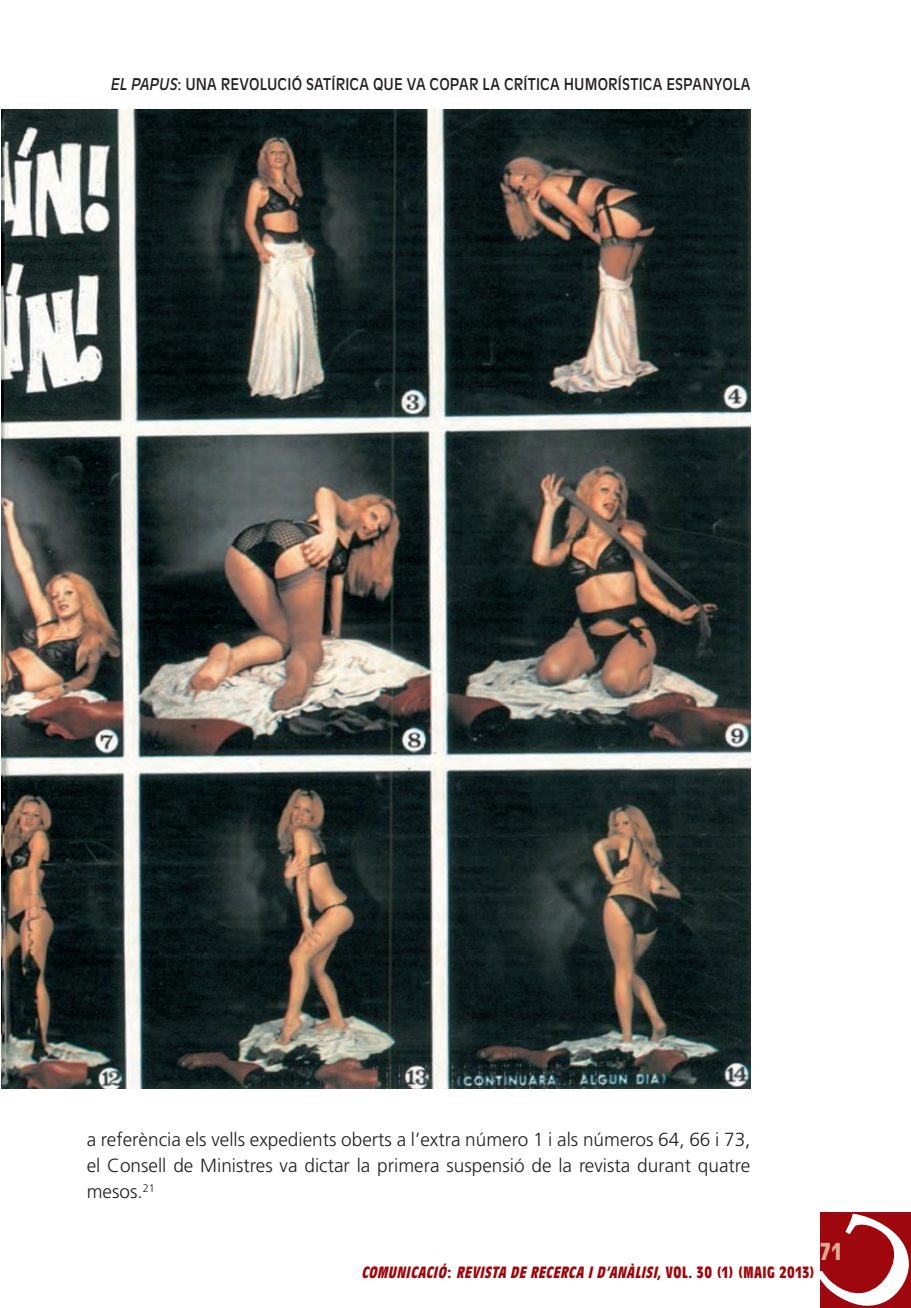
<style>
.page{position:relative;width:911px;height:1308px;background:#fff}
.page>*{position:absolute;margin:0;border:0;box-sizing:border-box;transform-origin:0 0}
.t1{font:700 condensed 24px "Antique Olive";color:#dea995}
.t2{font:300 19px/26px "Frutiger";color:#231f20;text-align:justify}
.t3{font:16px "Antique Olive";letter-spacing:.015em;color:#231f20;scale:.9 1}
.t4{font:italic 700 condensed 16px "Antique Olive";color:#9d070d}
.s1{font-style:italic}
.s2{font-style:normal}
</style>
<div class="page">
<img style="left:2px;top:109px;width:748px;height:979px">
<div style="left:820px;top:1212px;width:91px;height:96px;background:#9d070d"></div>
<p class="t3" style="left:111px;top:74px;width:712px"><span class="s1">EL PAPUS</span>: UNA REVOLUCIÓ SATÍRICA QUE VA COPAR LA CRÍTICA HUMORÍSTICA ESPANYOLA</p>
<p class="t2" style="left:87px;top:1126px;width:665px">a referència els vells expedients oberts a l’extra número 1 i als números 64, 66 i 73, el Consell de Ministres va dictar la primera suspensió de la revista durant quatre mesos.<sup>21</sup></p>
<p class="t1" style="left:820px;top:1238px;width:22px">71</p>
<p class="t4" style="left:361px;top:1263px;width:454px">COMUNICACIÓ<span class="s2">:</span> REVISTA DE RECERCA I D’ANÀLISI, <span class="s2">V ol . 3 0 ( 1 ) ( M A I G 2 0 1 3 )</span></p>
</div>
